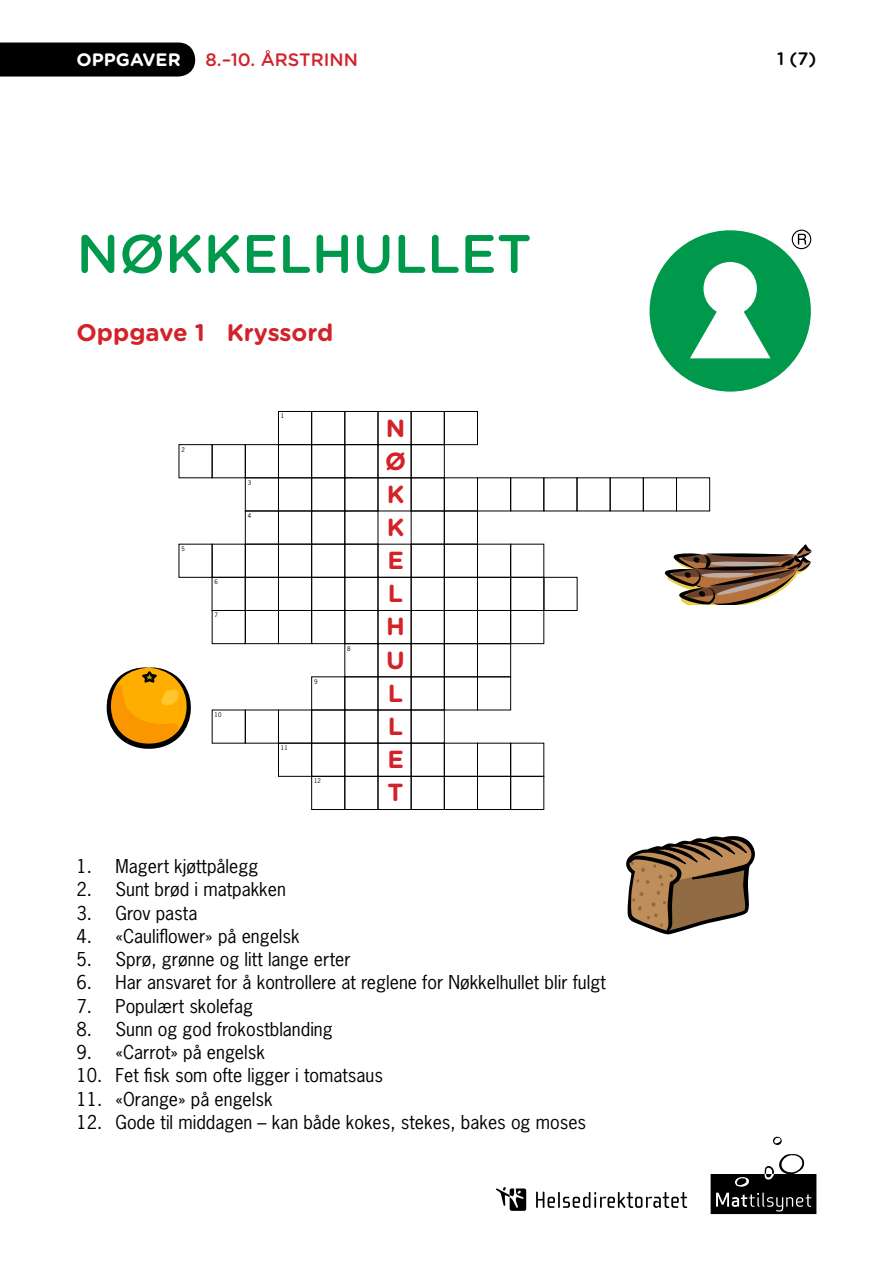
<style>
.page{position:relative;width:893px;height:1263px;background:#fff}
.page>*{position:absolute;margin:0;border:0;box-sizing:border-box;transform-origin:0 0}
.t1{font:500 54px "Gotham Rounded";color:#00984a}
.t2{font:700 24.75px/33.2px "Gotham Rounded";color:#d2232a;text-align:justify}
.t3{font:700 24px "Gotham Rounded";color:#d2232a}
.t4{font:18px "News Gothic";color:#000}
.t5{font:500 18px "Gotham Rounded";color:#d2232a}
.t6{font:700 18px "Gotham Rounded";color:#fff}
.t7{font:500 18px "Gotham Rounded";color:#000}
.t8{font:6px "News Gothic";color:#000}
</style>
<div class="page">
<svg style="left:773px;top:1137px;width:9px;height:8px"></svg>
<svg style="left:711px;top:1154px;width:105px;height:60px"></svg>
<div style="left:0;top:43px;width:195px;height:34px;background:#000"></div>
<svg style="left:496px;top:1187px;width:30px;height:24px"></svg>
<svg style="left:536px;top:1191px;width:151px;height:17px"></svg>
<div style="left:650px;top:230px;width:161px;height:162px;background:#00984a;border-radius:50%"></div>
<div style="left:703px;top:262px;width:54px;height:53px;background:#fff;border-radius:50%"></div>
<svg style="left:690px;top:311px;width:80px;height:47px"></svg>
<svg style="left:792px;top:230px;width:19px;height:19px"></svg>
<svg style="left:665px;top:544px;width:147px;height:61px"></svg>
<svg style="left:106px;top:667px;width:85px;height:82px"></svg>
<div style="left:378px;top:411px;width:33px;height:34px;border:1px solid #000"></div>
<div style="left:344px;top:411px;width:34px;height:34px;border:1px solid #000"></div>
<div style="left:311px;top:411px;width:34px;height:34px;border:1px solid #000"></div>
<div style="left:278px;top:411px;width:34px;height:34px;border:1px solid #000"></div>
<div style="left:411px;top:411px;width:34px;height:34px;border:1px solid #000"></div>
<div style="left:444px;top:411px;width:34px;height:34px;border:1px solid #000"></div>
<div style="left:378px;top:444px;width:33px;height:34px;border:1px solid #000"></div>
<div style="left:344px;top:444px;width:34px;height:34px;border:1px solid #000"></div>
<div style="left:311px;top:444px;width:34px;height:34px;border:1px solid #000"></div>
<div style="left:278px;top:444px;width:34px;height:34px;border:1px solid #000"></div>
<div style="left:245px;top:444px;width:34px;height:34px;border:1px solid #000"></div>
<div style="left:212px;top:444px;width:34px;height:34px;border:1px solid #000"></div>
<div style="left:411px;top:444px;width:34px;height:34px;border:1px solid #000"></div>
<div style="left:344px;top:477px;width:34px;height:34px;border:1px solid #000"></div>
<div style="left:311px;top:477px;width:34px;height:34px;border:1px solid #000"></div>
<div style="left:278px;top:477px;width:34px;height:34px;border:1px solid #000"></div>
<div style="left:245px;top:477px;width:34px;height:34px;border:1px solid #000"></div>
<div style="left:411px;top:477px;width:34px;height:34px;border:1px solid #000"></div>
<div style="left:444px;top:477px;width:34px;height:34px;border:1px solid #000"></div>
<div style="left:477px;top:477px;width:34px;height:34px;border:1px solid #000"></div>
<div style="left:510px;top:477px;width:34px;height:34px;border:1px solid #000"></div>
<div style="left:543px;top:477px;width:34px;height:34px;border:1px solid #000"></div>
<div style="left:610px;top:477px;width:34px;height:34px;border:1px solid #000"></div>
<div style="left:643px;top:477px;width:34px;height:34px;border:1px solid #000"></div>
<div style="left:676px;top:477px;width:34px;height:34px;border:1px solid #000"></div>
<div style="left:311px;top:511px;width:34px;height:33px;border:1px solid #000"></div>
<div style="left:278px;top:511px;width:34px;height:33px;border:1px solid #000"></div>
<div style="left:245px;top:511px;width:34px;height:33px;border:1px solid #000"></div>
<div style="left:444px;top:511px;width:34px;height:33px;border:1px solid #000"></div>
<div style="left:344px;top:544px;width:34px;height:34px;border:1px solid #000"></div>
<div style="left:311px;top:544px;width:34px;height:34px;border:1px solid #000"></div>
<div style="left:278px;top:544px;width:34px;height:34px;border:1px solid #000"></div>
<div style="left:245px;top:544px;width:34px;height:34px;border:1px solid #000"></div>
<div style="left:212px;top:544px;width:34px;height:34px;border:1px solid #000"></div>
<div style="left:411px;top:544px;width:34px;height:34px;border:1px solid #000"></div>
<div style="left:444px;top:544px;width:34px;height:34px;border:1px solid #000"></div>
<div style="left:477px;top:544px;width:34px;height:34px;border:1px solid #000"></div>
<div style="left:510px;top:544px;width:34px;height:34px;border:1px solid #000"></div>
<div style="left:378px;top:577px;width:33px;height:34px;border:1px solid #000"></div>
<div style="left:344px;top:577px;width:34px;height:34px;border:1px solid #000"></div>
<div style="left:311px;top:577px;width:34px;height:34px;border:1px solid #000"></div>
<div style="left:278px;top:577px;width:34px;height:34px;border:1px solid #000"></div>
<div style="left:245px;top:577px;width:34px;height:34px;border:1px solid #000"></div>
<div style="left:212px;top:577px;width:34px;height:34px;border:1px solid #000"></div>
<div style="left:411px;top:577px;width:34px;height:34px;border:1px solid #000"></div>
<div style="left:444px;top:577px;width:34px;height:34px;border:1px solid #000"></div>
<div style="left:477px;top:577px;width:34px;height:34px;border:1px solid #000"></div>
<div style="left:510px;top:577px;width:34px;height:34px;border:1px solid #000"></div>
<div style="left:544px;top:577px;width:33px;height:34px;border:1px solid #000"></div>
<div style="left:378px;top:610px;width:33px;height:34px;border:1px solid #000"></div>
<div style="left:344px;top:610px;width:34px;height:34px;border:1px solid #000"></div>
<div style="left:311px;top:610px;width:34px;height:34px;border:1px solid #000"></div>
<div style="left:278px;top:610px;width:34px;height:34px;border:1px solid #000"></div>
<div style="left:245px;top:610px;width:34px;height:34px;border:1px solid #000"></div>
<div style="left:212px;top:610px;width:34px;height:34px;border:1px solid #000"></div>
<div style="left:411px;top:610px;width:34px;height:34px;border:1px solid #000"></div>
<div style="left:444px;top:610px;width:34px;height:34px;border:1px solid #000"></div>
<div style="left:477px;top:610px;width:34px;height:34px;border:1px solid #000"></div>
<div style="left:510px;top:610px;width:34px;height:34px;border:1px solid #000"></div>
<div style="left:378px;top:643px;width:33px;height:34px;border:1px solid #000"></div>
<div style="left:344px;top:643px;width:34px;height:34px;border:1px solid #000"></div>
<div style="left:411px;top:643px;width:34px;height:34px;border:1px solid #000"></div>
<div style="left:444px;top:643px;width:34px;height:34px;border:1px solid #000"></div>
<div style="left:477px;top:643px;width:34px;height:34px;border:1px solid #000"></div>
<div style="left:344px;top:676px;width:34px;height:34px;border:1px solid #000"></div>
<div style="left:311px;top:676px;width:34px;height:34px;border:1px solid #000"></div>
<div style="left:411px;top:676px;width:34px;height:34px;border:1px solid #000"></div>
<div style="left:444px;top:676px;width:34px;height:34px;border:1px solid #000"></div>
<div style="left:477px;top:676px;width:34px;height:34px;border:1px solid #000"></div>
<div style="left:311px;top:710px;width:34px;height:33px;border:1px solid #000"></div>
<div style="left:278px;top:710px;width:34px;height:33px;border:1px solid #000"></div>
<div style="left:245px;top:710px;width:34px;height:33px;border:1px solid #000"></div>
<div style="left:411px;top:710px;width:34px;height:33px;border:1px solid #000"></div>
<div style="left:378px;top:743px;width:33px;height:34px;border:1px solid #000"></div>
<div style="left:344px;top:743px;width:34px;height:34px;border:1px solid #000"></div>
<div style="left:311px;top:743px;width:34px;height:34px;border:1px solid #000"></div>
<div style="left:278px;top:743px;width:34px;height:34px;border:1px solid #000"></div>
<div style="left:411px;top:743px;width:34px;height:34px;border:1px solid #000"></div>
<div style="left:444px;top:743px;width:34px;height:34px;border:1px solid #000"></div>
<div style="left:477px;top:743px;width:34px;height:34px;border:1px solid #000"></div>
<div style="left:510px;top:743px;width:34px;height:34px;border:1px solid #000"></div>
<div style="left:378px;top:776px;width:33px;height:34px;border:1px solid #000"></div>
<div style="left:344px;top:776px;width:34px;height:34px;border:1px solid #000"></div>
<div style="left:311px;top:776px;width:34px;height:34px;border:1px solid #000"></div>
<div style="left:411px;top:776px;width:34px;height:34px;border:1px solid #000"></div>
<div style="left:444px;top:776px;width:34px;height:34px;border:1px solid #000"></div>
<div style="left:477px;top:776px;width:34px;height:34px;border:1px solid #000"></div>
<div style="left:510px;top:776px;width:34px;height:34px;border:1px solid #000"></div>
<svg style="left:626px;top:836px;width:129px;height:99px"></svg>
<p class="t6" style="left:77px;top:46px;width:106px">OPPGAVER</p>
<p class="t5" style="left:206px;top:46px;width:154px">8.–10. ÅRSTRINN</p>
<p class="t7" style="left:777px;top:46px;width:41px">1 (7)</p>
<h1 class="t1" style="left:77px;top:215px;width:453px">NØKKELHULLET</h1>
<h3 class="t3" style="left:77px;top:315px;width:258px">Oppgave 1 Kryssord</h3>
<p class="t8" style="left:181px;top:445px;width:5px">2</p>
<p class="t8" style="left:181px;top:545px;width:5px">5</p>
<p class="t8" style="left:215px;top:578px;width:5px">6</p>
<p class="t8" style="left:215px;top:611px;width:5px">7</p>
<p class="t8" style="left:248px;top:478px;width:5px">3</p>
<p class="t8" style="left:248px;top:512px;width:5px">4</p>
<p class="t8" style="left:215px;top:711px;width:8px">10</p>
<p class="t8" style="left:281px;top:412px;width:5px">1</p>
<p class="t8" style="left:281px;top:744px;width:8px">11</p>
<p class="t8" style="left:314px;top:677px;width:5px">9</p>
<p class="t8" style="left:347px;top:644px;width:5px">8</p>
<p class="t8" style="left:314px;top:777px;width:8px">12</p>
<h2 class="t2" style="left:385px;top:410px;width:23px">N Ø K K E L H U L L E T</h2>
<p class="t4" style="left:77px;top:855px;width:183px">1. Magert kjøttpålegg</p>
<p class="t4" style="left:77px;top:878px;width:211px">2. Sunt brød i matpakken</p>
<p class="t4" style="left:77px;top:901px;width:122px">3. Grov pasta</p>
<p class="t4" style="left:77px;top:924px;width:225px">4. «Cauliflower» på engelsk</p>
<p class="t4" style="left:77px;top:948px;width:276px">5. Sprø, grønne og litt lange erter</p>
<p class="t4" style="left:77px;top:971px;width:531px">6. Har ansvaret for å kontrollere at reglene for Nøkkelhullet blir fulgt</p>
<p class="t4" style="left:77px;top:994px;width:178px">7. Populært skolefag</p>
<p class="t4" style="left:77px;top:1017px;width:258px">8. Sunn og god frokostblanding</p>
<p class="t4" style="left:77px;top:1041px;width:190px">9. «Carrot» på engelsk</p>
<p class="t4" style="left:77px;top:1064px;width:308px">10. Fet fisk som ofte ligger i tomatsaus</p>
<p class="t4" style="left:77px;top:1087px;width:198px">11. «Orange» på engelsk</p>
<p class="t4" style="left:77px;top:1110px;width:511px">12. Gode til middagen – kan både kokes, stekes, bakes og moses</p>
</div>
